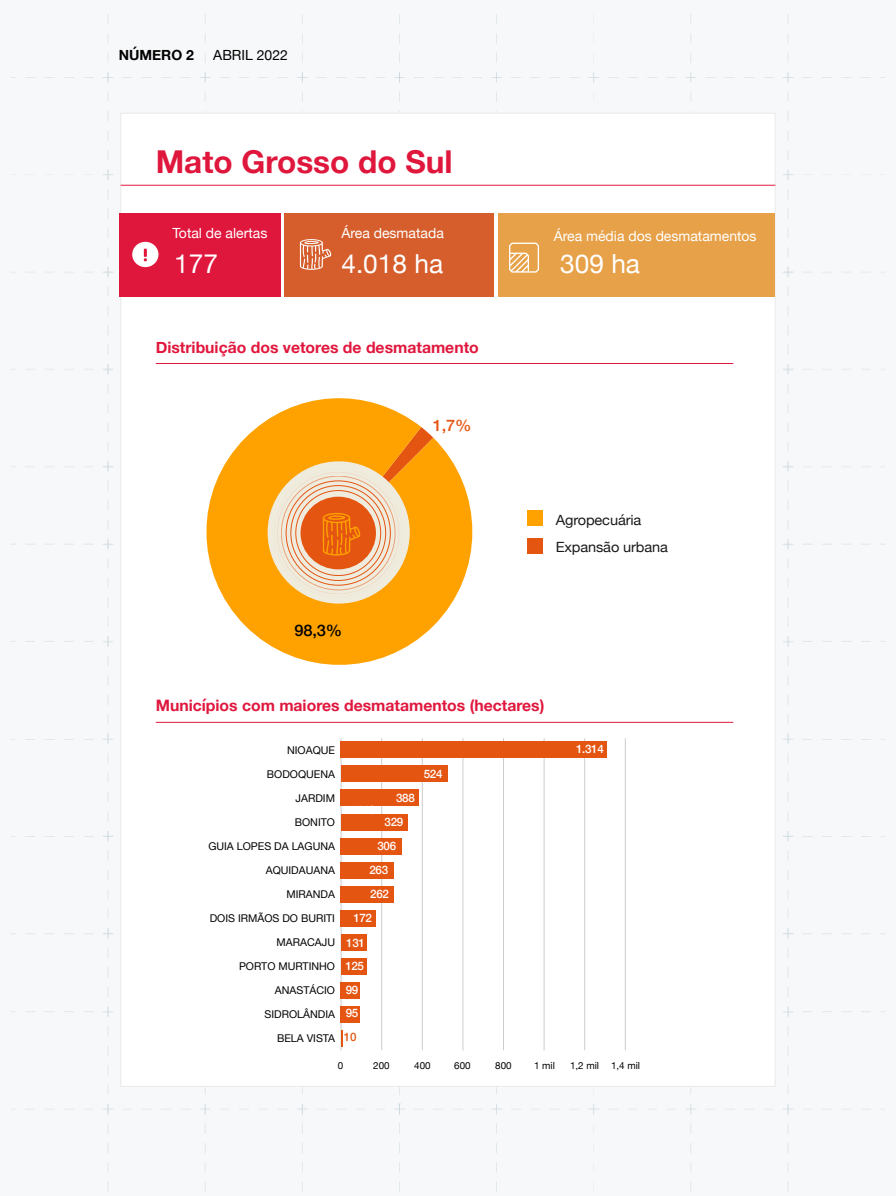
<style>
.page{position:relative;width:896px;height:1196px;background:#fff}
.page>*{position:absolute;margin:0;border:0;box-sizing:border-box;transform-origin:0 0}
.t1{font:700 31.5px "Helvetica Neue";color:#e0173d}
.t2{font:26.25px "Helvetica Neue";color:#fff}
.t3{font:500 15.84px "Helvetica Neue";color:#000;scale:1.04 1}
.t4{font:500 15.84px "Helvetica Neue";color:#e55512;scale:1.04 1}
.t5{font:700 15.75px "Helvetica Neue";color:#e0173d}
.t6{font:14.09px/27.2px "Helvetica Neue";letter-spacing:-.01em;color:#1a1a1a;scale:1.04 1}
.t7{font:14px "Helvetica Neue";color:#fff}
.t8{font:14px "Helvetica Neue";color:#000}
.t9{font:700 14px "Helvetica Neue";color:#000}
.t10{font:500 11.55px/23.6px "Helvetica Neue";letter-spacing:-.025em;color:#fff}
.t11{font:500 11.55px "Helvetica Neue";color:#e55512}
.t12{font:10.67px "Helvetica Neue";color:#000}
.t13{font:9.8px "Helvetica Neue";color:#000}
</style>
<div class="page">
<img style="left:10px;top:14px;width:876px;height:1179px">
<div style="left:121px;top:113px;width:654px;height:973px;background:#fff;border:1px solid #eaeaea"></div>
<hr style="left:121px;top:185px;width:654px;height:1px;background:#e0173d">
<hr style="left:156px;top:363px;width:577px;height:1px;background:#e0173d">
<hr style="left:156px;top:722px;width:577px;height:1px;background:#e0173d">
<svg style="left:206px;top:398px;width:267px;height:267px;fill:#ffa200"></svg>
<svg style="left:268px;top:461px;width:142px;height:142px;background:#eddcc8"></svg>
<div style="left:527px;top:538px;width:16px;height:16px;background:#e55512"></div>
<div style="left:527px;top:510px;width:16px;height:15px;background:#ffa200"></div>
<div style="left:301px;top:496px;width:75px;height:73px;background:#e55512;border-radius:50%"></div>
<svg style="left:323px;top:427px;width:110px;height:128px;background:#f4a342"></svg>
<hr style="left:341px;top:738px;width:1px;height:312px;background:#ccc">
<hr style="left:381px;top:738px;width:1px;height:312px;background:#ccc">
<hr style="left:422px;top:738px;width:1px;height:312px;background:#ccc">
<hr style="left:462px;top:738px;width:1px;height:312px;background:#ccc">
<hr style="left:503px;top:738px;width:1px;height:312px;background:#ccc">
<hr style="left:544px;top:738px;width:1px;height:312px;background:#ccc">
<hr style="left:584px;top:738px;width:1px;height:312px;background:#ccc">
<hr style="left:625px;top:738px;width:1px;height:312px;background:#ccc">
<div style="left:341px;top:741px;width:266px;height:16px;background:#e55512"></div>
<div style="left:341px;top:765px;width:107px;height:16px;background:#e55512"></div>
<div style="left:341px;top:789px;width:78px;height:17px;background:#e55512"></div>
<div style="left:341px;top:814px;width:66px;height:16px;background:#e55512"></div>
<div style="left:341px;top:838px;width:61px;height:16px;background:#e55512"></div>
<div style="left:341px;top:862px;width:53px;height:16px;background:#e55512"></div>
<div style="left:341px;top:886px;width:53px;height:16px;background:#e55512"></div>
<div style="left:341px;top:910px;width:35px;height:16px;background:#e55512"></div>
<div style="left:341px;top:934px;width:25px;height:16px;background:#e55512"></div>
<div style="left:341px;top:958px;width:25px;height:16px;background:#e55512"></div>
<div style="left:341px;top:982px;width:19px;height:16px;background:#e55512"></div>
<div style="left:341px;top:1006px;width:19px;height:16px;background:#e55512"></div>
<svg style="left:341px;top:1030px;width:1px;height:16px"></svg>
<div style="left:120px;top:213px;width:161px;height:84px;background:#e0173d"></div>
<div style="left:284px;top:213px;width:210px;height:84px;background:#d55e2c"></div>
<div style="left:498px;top:213px;width:276px;height:84px;background:#e7a148"></div>
<svg style="left:300px;top:239px;width:31px;height:31px"></svg>
<svg style="left:132px;top:242px;width:26px;height:25px"></svg>
<svg style="left:509px;top:242px;width:30px;height:30px"></svg>
<h3 class="t9" style="left:119px;top:44px;width:77px">NÚMERO 2</h3>
<h3 class="t8" style="left:213px;top:45px;width:76px">ABRIL 2022</h3>
<h1 class="t1" style="left:156px;top:137px;width:298px">Mato Grosso do Sul</h1>
<h3 class="t7" style="left:172px;top:223px;width:96px">Total de alertas</h3>
<h3 class="t7" style="left:341px;top:223px;width:104px">Área desmatada</h3>
<h3 class="t7" style="left:554px;top:225px;width:204px">Área média dos desmatamentos</h3>
<h2 class="t2" style="left:174px;top:244px;width:45px">177</h2>
<h2 class="t2" style="left:560px;top:244px;width:81px">309 ha</h2>
<h2 class="t2" style="left:341px;top:244px;width:103px">4.018 ha</h2>
<h3 class="t5" style="left:156px;top:334px;width:325px">Distribuição dos vetores de desmatamento</h3>
<h3 class="t4" style="left:433px;top:413px;width:39px">1,7%</h3>
<h3 class="t6" style="left:556px;top:507px;width:109px">Agropecuária<br>Expansão urbana</h3>
<h3 class="t3" style="left:295px;top:618px;width:47px">98,3%</h3>
<h3 class="t5" style="left:156px;top:693px;width:390px">Municípios com maiores desmatamentos (hectares)</h3>
<p class="t12" style="left:287px;top:742px;width:49px">NIOAQUE</p>
<p class="t10" style="left:576px;top:736px;width:29px">1.314</p>
<p class="t10" style="left:424px;top:760px;width:20px">524</p>
<p class="t10" style="left:396px;top:784px;width:20px">388</p>
<p class="t10" style="left:385px;top:808px;width:20px">329</p>
<p class="t10" style="left:377px;top:832px;width:20px">306</p>
<p class="t10" style="left:369px;top:856px;width:20px">263</p>
<p class="t10" style="left:370px;top:880px;width:20px">262</p>
<p class="t10" style="left:353px;top:905px;width:20px">172</p>
<p class="t10" style="left:346px;top:930px;width:20px">131</p>
<p class="t10" style="left:345px;top:953px;width:20px">125<br>99<br>95</p>
<p class="t11" style="left:344px;top:1027px;width:14px">10</p>
<p class="t12" style="left:267px;top:766px;width:70px">BODOQUENA</p>
<p class="t12" style="left:296px;top:790px;width:41px">JARDIM</p>
<p class="t12" style="left:295px;top:814px;width:42px">BONITO</p>
<p class="t12" style="left:208px;top:838px;width:128px">GUIA LOPES DA LAGUNA</p>
<p class="t12" style="left:266px;top:862px;width:71px">AQUIDAUANA</p>
<p class="t12" style="left:287px;top:886px;width:50px">MIRANDA</p>
<p class="t12" style="left:210px;top:910px;width:127px">DOIS IRMÃOS DO BURITI</p>
<p class="t12" style="left:277px;top:934px;width:60px">MARACAJU</p>
<p class="t12" style="left:239px;top:958px;width:98px">PORTO MURTINHO</p>
<p class="t12" style="left:275px;top:982px;width:62px">ANASTÁCIO</p>
<p class="t12" style="left:265px;top:1006px;width:72px">SIDROLÂNDIA</p>
<p class="t12" style="left:277px;top:1030px;width:60px">BELA VISTA</p>
<p class="t13" style="left:338px;top:1058px;width:7px">0</p>
<p class="t13" style="left:373px;top:1058px;width:18px">200</p>
<p class="t13" style="left:414px;top:1058px;width:18px">400</p>
<p class="t13" style="left:454px;top:1058px;width:18px">600</p>
<p class="t13" style="left:495px;top:1058px;width:18px">800</p>
<p class="t13" style="left:534px;top:1058px;width:22px">1 mil</p>
<p class="t13" style="left:570px;top:1058px;width:72px">1,2 mil 1,4 mil</p>
</div>
